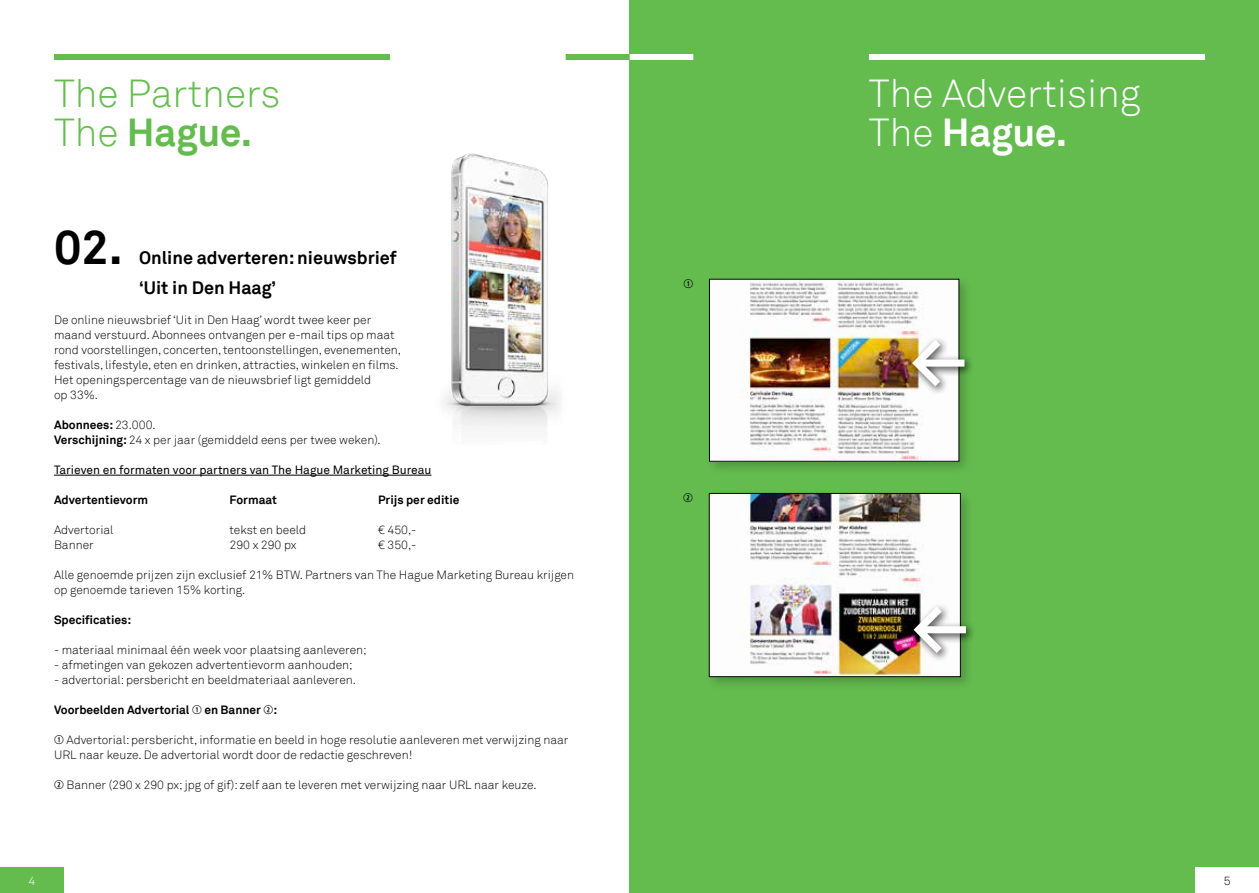
<style>
.page{position:relative;width:1259px;height:893px;background:#fff}
.page>*{position:absolute;margin:0;border:0;box-sizing:border-box;transform-origin:0 0}
.t1{font:700 72px "Akkurat TT";color:#fff}
.t2{font:700 48px "Akkurat TT";color:#000}
.t3{font:300 39px/39px "Akkurat TT";color:#fff}
.t4{font:300 39px/39px "Akkurat TT";color:#64bc4f}
.t5{font:700 18px/30px "Akkurat TT";color:#000}
.t6{font:300 12px/15px "Akkurat TT";color:#000}
.t7{font:700 12px "Akkurat TT";color:#000}
.t8{font:12px "Akkurat TT";color:#000}
.t9{font:12px "Combi Numerals Ltd";color:#000}
.t10{font:300 12px "Akkurat TT";color:#fff}
.s1{font-weight:700}
.s2{font-family:"Combi Numerals Ltd";font-weight:400}
</style>
<div class="page">
<div style="left:629px;top:0;width:630px;height:893px;background:#64bc4f"></div>
<div style="left:1195px;top:867px;width:64px;height:26px;background:#fff"></div>
<div style="left:0;top:867px;width:64px;height:26px;background:#64bc4f"></div>
<div style="left:869px;top:54px;width:336px;height:6px;background:#fff"></div>
<hr style="left:54px;top:475px;width:377px;height:1px;background:#000">
<div style="left:54px;top:54px;width:336px;height:6px;background:#64bc4f"></div>
<div style="left:629px;top:54px;width:64px;height:6px;background:#fff"></div>
<div style="left:566px;top:54px;width:63px;height:6px;background:#64bc4f"></div>
<img style="left:443px;top:153px;width:118px;height:275px">
<div style="left:705px;top:275px;width:268px;height:201px;background:#000;opacity:.2"></div>
<img style="left:711px;top:281px;width:246px;height:178px">
<div style="left:705px;top:489px;width:269px;height:202px;background:#000;opacity:.2"></div>
<img style="left:711px;top:495px;width:247px;height:180px">
<div style="left:709px;top:493px;width:251px;height:184px;border:1px solid #000"></div>
<div style="left:907px;top:336px;width:68px;height:60px;background:#000;opacity:.75"></div>
<div style="left:909px;top:602px;width:67px;height:61px;background:#000;opacity:.75"></div>
<h3 class="t4" style="left:54px;top:74px;width:228px">The Partners<br>The <span class="s1">Hague.</span></h3>
<h3 class="t3" style="left:869px;top:74px;width:273px">The Advertising<br>The <span class="s1">Hague.</span></h3>
<h2 class="t2" style="left:54px;top:218px;width:70px">02.</h2>
<h3 class="t5" style="left:139px;top:242px;width:259px">Online adverteren: nieuwsbrief ‘Uit in Den Haag’</h3>
<p class="t6" style="left:54px;top:312px;width:348px">De online nieuwsbrief ‘Uit in Den Haag’ wordt twee keer per maand verstuurd. Abonnees ontvangen per e-mail tips op maat rond voorstellingen, concerten, tentoonstellingen, evenementen, festivals, lifestyle, eten en drinken, attracties, winkelen en films.<br>Het openingspercentage van de nieuwsbrief ligt gemiddeld<br>op 33%.</p>
<p class="t6" style="left:54px;top:417px;width:328px"><span class="s1">Abonnees:</span> 23.000.<br><span class="s1">Verschijning:</span> 24 x per jaar (gemiddeld eens per twee weken).</p>
<p class="t8" style="left:54px;top:463px;width:379px">Tarieven en formaten voor partners van The Hague Marketing Bureau</p>
<p class="t7" style="left:54px;top:492px;width:96px">Advertentievorm</p>
<p class="t7" style="left:230px;top:492px;width:49px">Formaat</p>
<p class="t7" style="left:378px;top:492px;width:83px">Prijs per editie</p>
<p class="t6" style="left:54px;top:522px;width:61px">Advertorial</p>
<p class="t6" style="left:230px;top:522px;width:78px">tekst en beeld</p>
<p class="t6" style="left:378px;top:522px;width:40px">€ 450,-</p>
<p class="t6" style="left:54px;top:537px;width:41px">Banner</p>
<p class="t6" style="left:230px;top:537px;width:68px">290 x 290 px</p>
<p class="t6" style="left:378px;top:537px;width:40px">€ 350,-</p>
<p class="t6" style="left:54px;top:567px;width:521px">Alle genoemde prijzen zijn exclusief 21% BTW. Partners van The Hague Marketing Bureau krijgen op genoemde tarieven 15% korting.</p>
<p class="t7" style="left:54px;top:612px;width:79px">Specificaties:</p>
<p class="t6" style="left:54px;top:642px;width:314px">- materiaal minimaal één week voor plaatsing aanleveren;</p>
<p class="t6" style="left:54px;top:657px;width:300px">- afmetingen van gekozen advertentievorm aanhouden;</p>
<p class="t6" style="left:54px;top:672px;width:303px">- advertorial: persbericht en beeldmateriaal aanleveren.</p>
<p class="t7" style="left:54px;top:702px;width:225px">Voorbeelden Advertorial <span class="s2">①</span> en Banner <span class="s2">②</span>:</p>
<p class="t6" style="left:54px;top:732px;width:516px"><span class="s2">①</span> Advertorial: persbericht, informatie en beeld in hoge resolutie aanleveren met verwijzing naar<br>URL naar keuze. De advertorial wordt door de redactie geschreven!</p>
<p class="t6" style="left:54px;top:777px;width:484px"><span class="s2">②</span> Banner (290 x 290 px; jpg of gif): zelf aan te leveren met verwijzing naar URL naar keuze.</p>
<p class="t9" style="left:683px;top:277px;width:11px">①</p>
<p class="t9" style="left:683px;top:491px;width:11px">②</p>
<h1 class="t1" style="left:910px;top:317px;width:59px">←</h1>
<h1 class="t1" style="left:911px;top:583px;width:59px">←</h1>
<p class="t10" style="left:28px;top:873px;width:8px">4</p>
<p class="t6" style="left:1223px;top:873px;width:8px">5</p>
</div>
